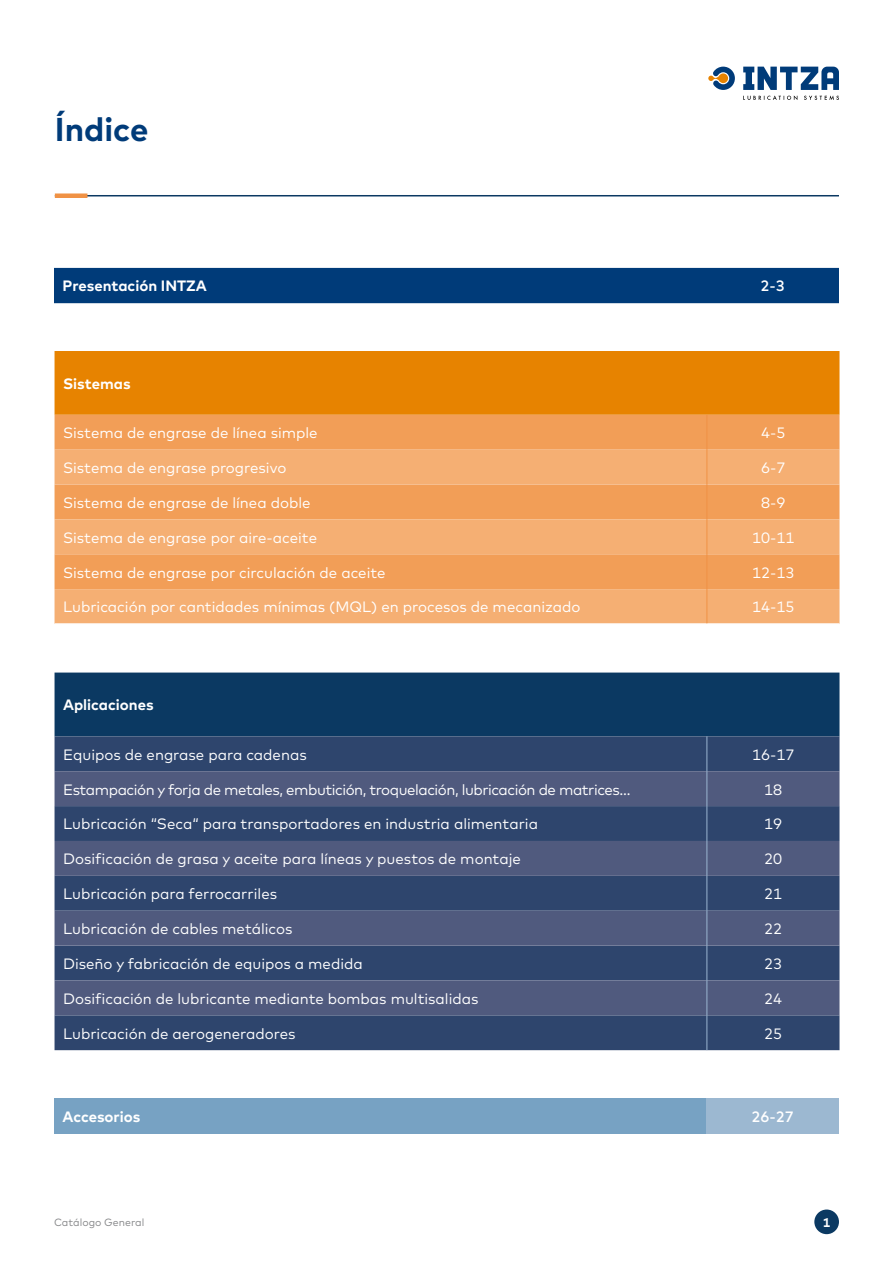
<style>
.page{position:relative;width:893px;height:1263px;background:#fff}
.page>*{position:absolute;margin:0;border:0;box-sizing:border-box;transform-origin:0 0}
.t1{font:700 33px "Mark";color:#003b79}
.t2{font:15px "Mark";color:#fff}
.t3{font:15px "Mark";letter-spacing:-.03em;color:#fff}
.t4{font:700 15px "Mark";color:#fff}
.t5{font:500 15px "Mark";color:#fff}
.t6{font:700 12.75px "Mark";color:#fff}
.t7{font:10.5px "Mark";color:#87888a}
</style>
<div class="page">
<div style="left:814px;top:1209px;width:25px;height:25px;background:#0b3962;border-radius:50%"></div>
<svg style="left:708px;top:67px;width:27px;height:23px"></svg>
<svg style="left:743px;top:67px;width:96px;height:33px"></svg>
<div style="left:55px;top:351px;width:784px;height:64px;background:#e78300"></div>
<div style="left:55px;top:415px;width:784px;height:35px;background:#f29e57"></div>
<svg style="left:55px;top:450px;width:784px;height:173px;background:#f3a868"></svg>
<hr style="left:706px;top:415px;width:1px;height:35px;background:#f09245">
<hr style="left:706px;top:450px;width:1px;height:34px;background:#f09245">
<hr style="left:706px;top:484px;width:1px;height:35px;background:#f09245">
<hr style="left:706px;top:519px;width:1px;height:35px;background:#f09245">
<hr style="left:706px;top:554px;width:1px;height:35px;background:#f09245">
<hr style="left:706px;top:589px;width:1px;height:34px;background:#f09245">
<div style="left:55px;top:672px;width:784px;height:64px;background:#0b3962"></div>
<div style="left:55px;top:736px;width:784px;height:314px;background:#2e456d"></div>
<svg style="left:55px;top:771px;width:784px;height:244px;background:#425177"></svg>
<hr style="left:706px;top:736px;width:1px;height:35px;background:#9bb5d1">
<hr style="left:706px;top:771px;width:1px;height:35px;background:#9bb5d1">
<hr style="left:706px;top:806px;width:1px;height:35px;background:#9bb5d1">
<hr style="left:706px;top:841px;width:1px;height:35px;background:#9bb5d1">
<hr style="left:706px;top:876px;width:1px;height:35px;background:#9bb5d1">
<hr style="left:706px;top:911px;width:1px;height:34px;background:#9bb5d1">
<hr style="left:706px;top:945px;width:1px;height:35px;background:#9bb5d1">
<hr style="left:706px;top:980px;width:1px;height:35px;background:#9bb5d1">
<hr style="left:706px;top:1015px;width:1px;height:35px;background:#9bb5d1">
<div style="left:54px;top:268px;width:785px;height:35px;background:#003b79"></div>
<div style="left:54px;top:1098px;width:652px;height:35px;background:#77a2c3"></div>
<div style="left:706px;top:1098px;width:133px;height:35px;background:#9cb8d1"></div>
<hr style="left:55px;top:195px;width:784px;height:1px;background:#0b3962">
<div style="left:55px;top:193px;width:32px;height:5px;background:#f09245"></div>
<h1 class="t1" style="left:55px;top:107px;width:95px">Índice</h1>
<p class="t4" style="left:63px;top:276px;width:146px">Presentación INTZA</p>
<p class="t5" style="left:760px;top:277px;width:26px">2-3</p>
<p class="t4" style="left:63px;top:374px;width:69px">Sistemas</p>
<p class="t2" style="left:63px;top:424px;width:256px">Sistema de engrase de línea simple</p>
<p class="t2" style="left:761px;top:424px;width:26px">4-5</p>
<p class="t2" style="left:63px;top:458px;width:225px">Sistema de engrase progresivo</p>
<p class="t2" style="left:761px;top:458px;width:26px">6-7</p>
<p class="t2" style="left:63px;top:493px;width:249px">Sistema de engrase de línea doble</p>
<p class="t2" style="left:761px;top:493px;width:26px">8-9</p>
<p class="t2" style="left:63px;top:528px;width:256px">Sistema de engrase por aire-aceite</p>
<p class="t2" style="left:752px;top:528px;width:44px">10-11</p>
<p class="t2" style="left:63px;top:563px;width:324px">Sistema de engrase por circulación de aceite</p>
<p class="t2" style="left:752px;top:563px;width:44px">12-13</p>
<p class="t2" style="left:63px;top:598px;width:519px">Lubricación por cantidades mínimas (MQL) en procesos de mecanizado</p>
<p class="t2" style="left:752px;top:598px;width:44px">14-15</p>
<p class="t4" style="left:63px;top:695px;width:92px">Aplicaciones</p>
<p class="t2" style="left:63px;top:745px;width:245px">Equipos de engrase para cadenas</p>
<p class="t2" style="left:752px;top:745px;width:44px">16-17</p>
<p class="t3" style="left:63px;top:780px;width:569px">Estampación y forja de metales, embutición, troquelación, lubricación de matrices...</p>
<p class="t2" style="left:764px;top:780px;width:20px">18</p>
<p class="t2" style="left:63px;top:815px;width:476px">Lubricación “Seca“ para transportadores en industria alimentaria</p>
<p class="t2" style="left:764px;top:815px;width:20px">19</p>
<p class="t2" style="left:63px;top:850px;width:459px">Dosificación de grasa y aceite para líneas y puestos de montaje</p>
<p class="t2" style="left:764px;top:850px;width:20px">20</p>
<p class="t2" style="left:63px;top:885px;width:216px">Lubricación para ferrocarriles</p>
<p class="t2" style="left:764px;top:885px;width:20px">21</p>
<p class="t2" style="left:63px;top:919px;width:231px">Lubricación de cables metálicos</p>
<p class="t2" style="left:764px;top:919px;width:20px">22</p>
<p class="t2" style="left:63px;top:954px;width:301px">Diseño y fabricación de equipos a medida</p>
<p class="t2" style="left:764px;top:954px;width:20px">23</p>
<p class="t2" style="left:63px;top:989px;width:417px">Dosificación de lubricante mediante bombas multisalidas</p>
<p class="t2" style="left:764px;top:989px;width:20px">24</p>
<p class="t2" style="left:63px;top:1024px;width:234px">Lubricación de aerogeneradores</p>
<p class="t2" style="left:764px;top:1024px;width:20px">25</p>
<p class="t4" style="left:63px;top:1106px;width:80px">Accesorios</p>
<p class="t5" style="left:751px;top:1107px;width:44px">26-27</p>
<p class="t7" style="left:54px;top:1216px;width:92px">Catálogo General</p>
<p class="t6" style="left:823px;top:1214px;width:9px">1</p>
</div>
